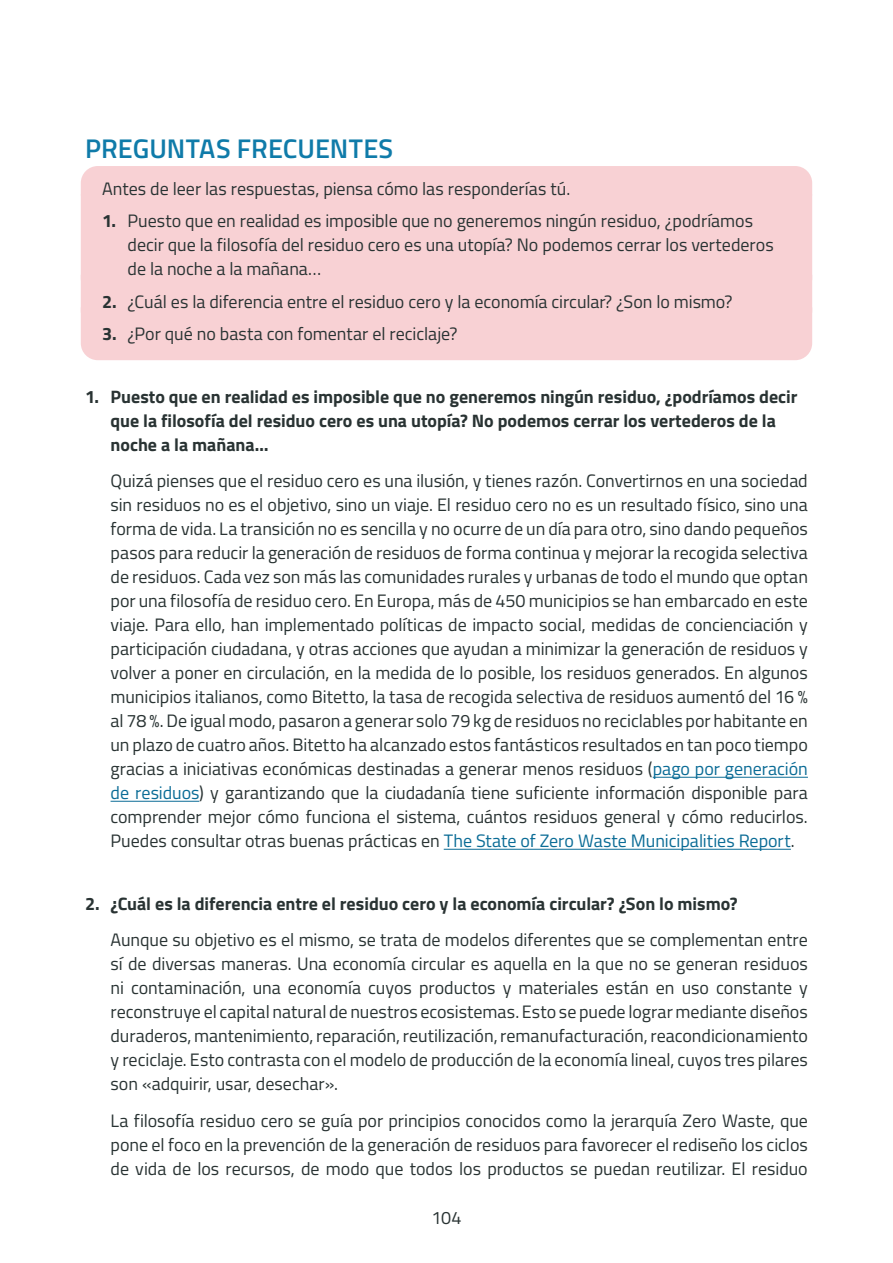
<style>
.page{position:relative;width:893px;height:1263px;background:#fff}
.page>*{position:absolute;margin:0;border:0;box-sizing:border-box;transform-origin:0 0}
.t1{font:600 27px "Titillium Web";color:#0f7ba9}
.t2{font:18px/24px "Titillium Web";letter-spacing:-.005em;color:#293333;text-align:justify}
.t3{font:700 18px/24px "Titillium Web";color:#293333}
.s1{font-weight:700}
.s2{color:#0b6c96}
</style>
<div class="page">
<div style="left:81px;top:166px;width:731px;height:44px;background:#f8d1d4;border-radius:17px"></div>
<div style="left:81px;top:197px;width:731px;height:78px;background:#f8d1d4"></div>
<div style="left:81px;top:275px;width:731px;height:85px;background:#f8d1d4"></div>
<hr style="left:653px;top:777px;width:155px;height:1px;background:#0b6c96">
<hr style="left:111px;top:801px;width:88px;height:1px;background:#0b6c96">
<hr style="left:444px;top:849px;width:347px;height:1px;background:#0b6c96">
<h1 class="t1" style="left:85px;top:128px;width:310px">PREGUNTAS FRECUENTES</h1>
<p class="t2" style="left:102px;top:176px;width:470px">Antes de leer las respuestas, piensa cómo las responderías tú.</p>
<p class="t2" style="left:128px;top:208px;width:648px;text-align:left;text-indent:-26px"><span class="s1">1.</span> Puesto que en realidad es imposible que no generemos ningún residuo, ¿podríamos decir que la filosofía del residuo cero es una utopía? No podemos cerrar los vertederos de la noche a la mañana…</p>
<p class="t2" style="left:102px;top:289px;width:632px"><span class="s1">2.</span> ¿Cuál es la diferencia entre el residuo cero y la economía circular? ¿Son lo mismo?</p>
<p class="t2" style="left:102px;top:321px;width:357px"><span class="s1">3.</span> ¿Por qué no basta con fomentar el reciclaje?</p>
<p class="t3" style="left:111px;top:383px;width:688px;text-indent:-26px">1. Puesto que en realidad es imposible que no generemos ningún residuo, ¿podríamos decir que la filosofía del residuo cero es una utopía? No podemos cerrar los vertederos de la noche a la mañana…</p>
<p class="t2" style="left:111px;top:468px;width:699px">Quizá pienses que el residuo cero es una ilusión, y tienes razón. Convertirnos en una sociedad sin residuos no es el objetivo, sino un viaje. El residuo cero no es un resultado físico, sino una forma de vida. La transición no es sencilla y no ocurre de un día para otro, sino dando pequeños pasos para reducir la generación de residuos de forma continua y mejorar la recogida selectiva de residuos. Cada vez son más las comunidades rurales y urbanas de todo el mundo que optan por una filosofía de residuo cero. En Europa, más de 450 municipios se han embarcado en este viaje. Para ello, han implementado políticas de impacto social, medidas de concienciación y participación ciudadana, y otras acciones que ayudan a minimizar la generación de residuos y volver a poner en circulación, en la medida de lo posible, los residuos generados. En algunos municipios italianos, como Bitetto, la tasa de recogida selectiva de residuos aumentó del 16 % al 78 %. De igual modo, pasaron a generar solo 79 kg de residuos no reciclables por habitante en un plazo de cuatro años. Bitetto ha alcanzado estos fantásticos resultados en tan poco tiempo gracias a iniciativas económicas destinadas a generar menos residuos (<span class="s2">pago por generación de residuos</span>) y garantizando que la ciudadanía tiene suficiente información disponible para comprender mejor cómo funciona el sistema, cuántos residuos general y cómo reducirlos.<br>Puedes consultar otras buenas prácticas en <span class="s2">The State of Zero Waste Municipalities Report</span>.</p>
<p class="t3" style="left:85px;top:890px;width:654px">2. ¿Cuál es la diferencia entre el residuo cero y la economía circular? ¿Son lo mismo?</p>
<p class="t2" style="left:111px;top:927px;width:699px">Aunque su objetivo es el mismo, se trata de modelos diferentes que se complementan entre sí de diversas maneras. Una economía circular es aquella en la que no se generan residuos ni contaminación, una economía cuyos productos y materiales están en uso constante y reconstruye el capital natural de nuestros ecosistemas. Esto se puede lograr mediante diseños duraderos, mantenimiento, reparación, reutilización, remanufacturación, reacondicionamiento y reciclaje. Esto contrasta con el modelo de producción de la economía lineal, cuyos tres pilares son «adquirir, usar, desechar».</p>
<p class="t2" style="left:111px;top:1108px;width:699px">La filosofía residuo cero se guía por principios conocidos como la jerarquía Zero Waste, que pone el foco en la prevención de la generación de residuos para favorecer el rediseño los ciclos de vida de los recursos, de modo que todos los productos se puedan reutilizar. El residuo</p>
<p class="t2" style="left:432px;top:1205px;width:31px">104</p>
</div>
